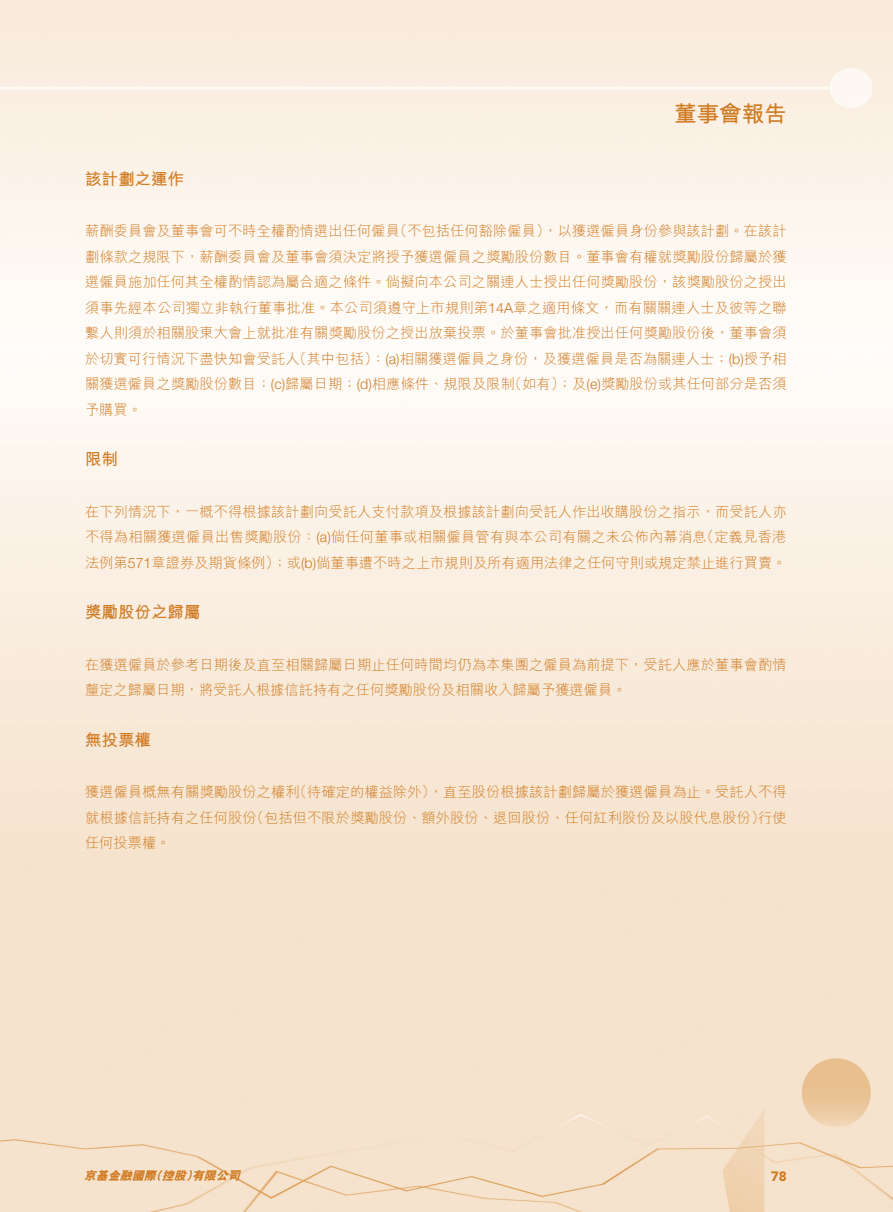
<style>
.page{position:relative;width:893px;height:1212px;background:#fff}
.page>*{position:absolute;margin:0;border:0;box-sizing:border-box;transform-origin:0 0}
.t1{font:700 22.5px "M Hei HK";color:#d07b22}
.t2{font:700 16.5px "M Hei HK";color:#d07b22}
.t3{font:300 14.25px/25.5px "M Hei HK";letter-spacing:.005em;color:#d07b22}
.t4{font:900 13.5px "Avenir LT Std";color:#d07b22}
.t5{font:italic 800 12px "M Hei HK";color:#d07b22}
.s1{font-family:"Helvetica Neue LT Std"}
</style>
<div class="page">
<img style="left:0;top:0;width:893px;height:1212px">
<p class="t2" style="left:85px;top:167px;width:100px">該計劃之運作</p>
<h1 class="t1" style="left:674px;top:98px;width:114px">董事會報告</h1>
<p class="t3" style="left:393px;top:218px;width:395px">（不包括任何豁除僱員，）以獲選僱員身份參與該計劃。在該計</p>
<p class="t3" style="left:85px;top:218px;width:316px">薪酬委員會及董事會可不時全權酌情選出任何僱員</p>
<p class="t3" style="left:85px;top:243px;width:703px">劃條款之規限下，薪酬委員會及董事會須決定將授予獲選僱員之獎勵股份數目。董事會有權就獎勵股份歸屬於獲</p>
<p class="t3" style="left:85px;top:269px;width:703px">選僱員施加任何其全權酌情認為屬合適之條件。倘擬向本公司之關連人士授出任何獎勵股份，該獎勵股份之授出</p>
<p class="t3" style="left:85px;top:294px;width:703px">須事先經本公司獨立非執行董事批准。本公司須遵守上市規則第<span class="s1">14A</span>章之適用條文，而有關關連人士及彼等之聯</p>
<p class="t3" style="left:85px;top:320px;width:703px">繫人則須於相關股東大會上就批准有關獎勵股份之授出放棄投票。於董事會批准授出任何獎勵股份後，董事會須</p>
<p class="t3" style="left:293px;top:345px;width:496px">（其中包括：） <span class="s1">)a(</span> 相關獲選僱員之身份，及獲選僱員是否為關連人士；<span class="s1">( )b</span> 授予相</p>
<p class="t3" style="left:85px;top:345px;width:216px">於切實可行情況下盡快知會受託人</p>
<p class="t3" style="left:508px;top:371px;width:280px">（如有）；及 <span class="s1">)e(</span> 獎勵股份或其任何部分是否須</p>
<p class="t3" style="left:85px;top:371px;width:431px">關獲選僱員之獎勵股份數目；<span class="s1">( )c</span> 歸屬日期；<span class="s1">( )d</span> 相應條件、規限及限制予購買。</p>
<p class="t2" style="left:85px;top:447px;width:34px">限制</p>
<p class="t3" style="left:85px;top:498px;width:703px;text-align:right">在下列情況下，一概不得根據該計劃向受託人支付款項及根據該計劃向受託人作出收購股份之指示，而受託人亦（定義見香港</p>
<p class="t3" style="left:85px;top:524px;width:703px">不得為相關獲選僱員出售獎勵股份： <span class="s1">)a(</span> 倘任何董事或相關僱員管有與本公司有關之未公佈內幕消息<br>法例第<span class="s1">571</span>章證券及期貨條例）；或 <span class="s1">)b(</span> 倘董事遭不時之上市規則及所有適用法律之任何守則或規定禁止進行買賣。</p>
<p class="t2" style="left:85px;top:600px;width:117px">獎勵股份之歸屬</p>
<p class="t3" style="left:85px;top:651px;width:703px">在獲選僱員於參考日期後及直至相關歸屬日期止任何時間均仍為本集團之僱員為前提下，受託人應於董事會酌情釐定之歸屬日期，將受託人根據信託持有之任何獎勵股份及相關收入歸屬予獲選僱員。</p>
<p class="t2" style="left:85px;top:728px;width:67px">無投票權</p>
<p class="t3" style="left:293px;top:779px;width:496px">（待確定的權益除外，）直至股份根據該計劃歸屬於獲選僱員為止。受託人不得</p>
<p class="t3" style="left:85px;top:779px;width:216px">獲選僱員概無有關獎勵股份之權利</p>
<p class="t3" style="left:250px;top:804px;width:517px">（包括但不限於獎勵股份、額外股份、退回股份、任何紅利股份及以股代息股份）</p>
<p class="t3" style="left:85px;top:804px;width:173px">就根據信託持有之任何股份任何投票權。</p>
<p class="t3" style="left:758px;top:804px;width:30px">行使</p>
<p class="t5" style="left:150px;top:1170px;width:17px">（</p>
<p class="t5" style="left:186px;top:1170px;width:17px">）</p>
<p class="t5" style="left:84px;top:1170px;width:161px">京基金融國際控股有限公司</p>
<p class="t4" style="left:771px;top:1168px;width:17px">78</p>
</div>
